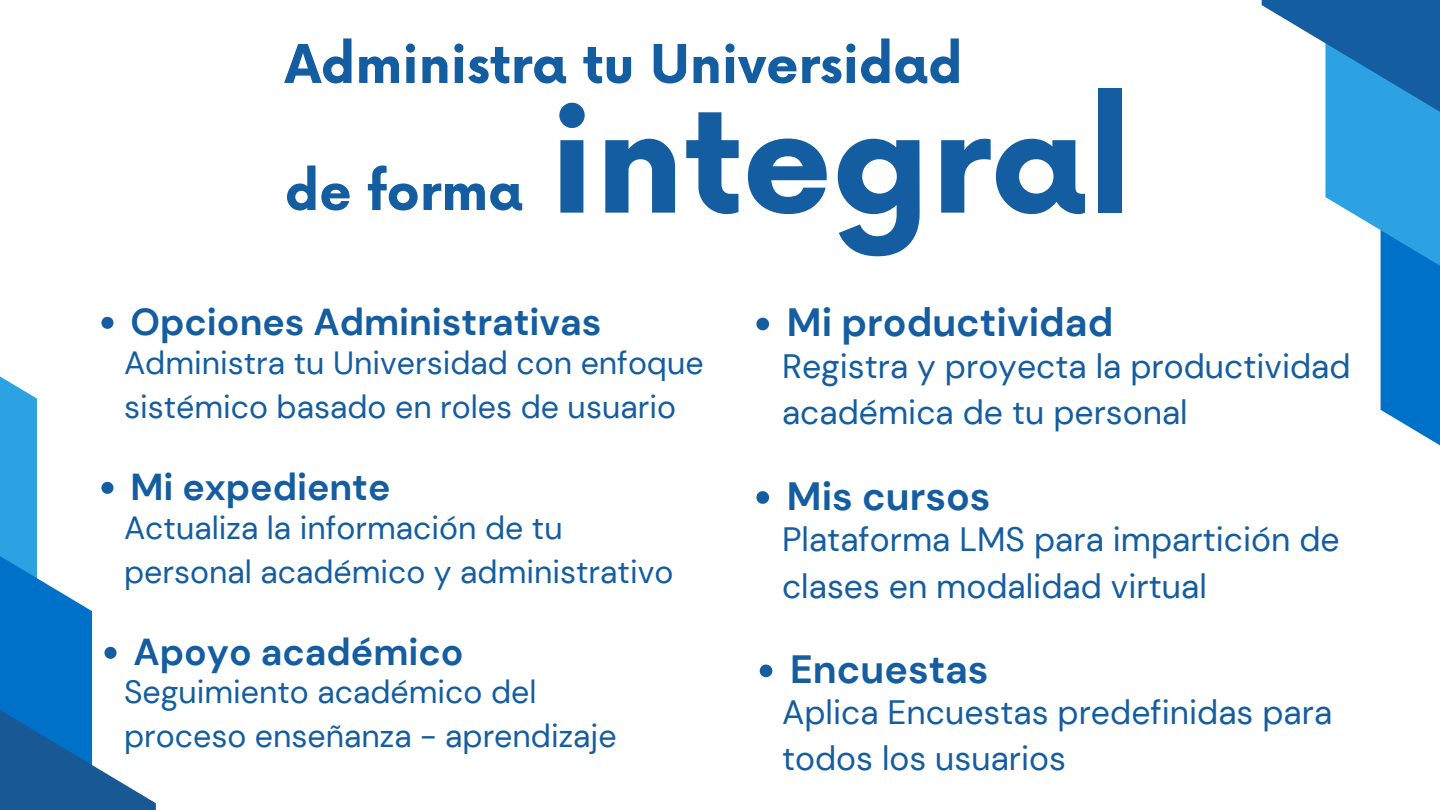
<style>
.page{position:relative;width:1440px;height:810px;background:#fff}
.page>*{position:absolute;margin:0;border:0;box-sizing:border-box;transform-origin:0 0}
.t1{font:700 144.9px "Now";color:#145da0}
.t2{font:700 52px "Now";color:#145da0}
.t3{font:700 39.4px "DM Sans";color:#145da0}
.t4{font:700 37.5px "DM Sans";color:#145da0}
.t5{font:33.7px/46.2px "DM Sans";color:#145da0}
.t6{font:32.1px/44px "DM Sans";color:#145da0}
</style>
<div class="page">
<svg style="left:1262px;top:0;width:178px;height:446px"></svg>
<svg style="left:0;top:316px;width:156px;height:494px"></svg>
<svg style="left:756px;top:318px;width:13px;height:12px"></svg>
<svg style="left:756px;top:491px;width:13px;height:13px"></svg>
<svg style="left:760px;top:665px;width:12px;height:12px"></svg>
<p class="t2" style="left:285px;top:36px;width:679px">Administra tu Universidad</p>
<p class="t2" style="left:285px;top:163px;width:240px">de forma</p>
<p class="t1" style="left:549px;top:82px;width:584px">integral</p>
<p class="t4" style="left:130px;top:297px;width:473px">Opciones Administrativas</p>
<p class="t6" style="left:124px;top:341px;width:581px">Administra tu Universidad con enfoque sistémico basado en roles de usuario</p>
<p class="t4" style="left:130px;top:462px;width:261px">Mi expediente</p>
<h2 class="t6" style="left:124px;top:506px;width:551px">Actualiza la información de tu personal académico y administrativo</h2>
<p class="t4" style="left:134px;top:627px;width:332px">Apoyo académico</p>
<h1 class="t6" style="left:124px;top:670px;width:494px">Seguimiento académico del proceso enseñanza - aprendizaje</h1>
<p class="t3" style="left:787px;top:297px;width:328px">Mi productividad</p>
<p class="t5" style="left:782px;top:343px;width:570px">Registra y proyecta la productividad académica de tu personal</p>
<p class="t3" style="left:787px;top:471px;width:205px">Mis cursos</p>
<p class="t5" style="left:782px;top:517px;width:559px">Plataforma LMS para impartición de clases en modalidad virtual</p>
<p class="t3" style="left:790px;top:644px;width:200px">Encuestas</p>
<p class="t5" style="left:782px;top:689px;width:552px">Aplica Encuestas predefinidas para todos los usuarios</p>
</div>
